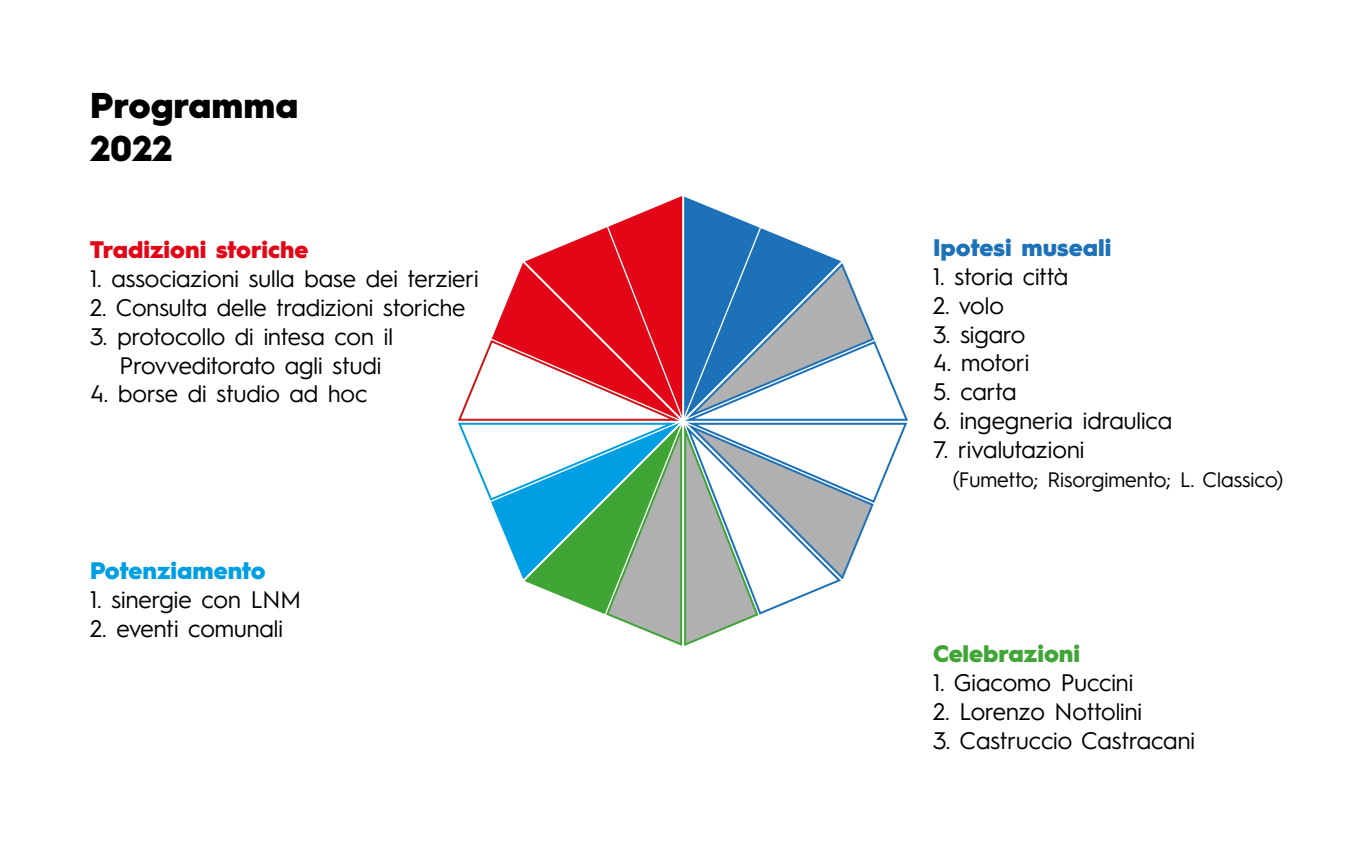
<style>
.page{position:relative;width:1366px;height:842px;background:#fff}
.page>*{position:absolute;margin:0;border:0;box-sizing:border-box;transform-origin:0 0}
.t1{font:900 36px/43.2px "Hurme Geometric Sans 1";color:#000}
.t2{font:24px/28.8px "Hurme Geometric Sans 1";color:#000}
.t3{font:900 24px "Hurme Geometric Sans 1";color:#e30617}
.t4{font:900 24px "Hurme Geometric Sans 1";color:#1d71b8}
.t5{font:900 24px "Hurme Geometric Sans 1";color:#009fe3}
.t6{font:900 24px "Hurme Geometric Sans 1";color:#3fa535}
.t7{font:21px "Hurme Geometric Sans 1";color:#000}
</style>
<div class="page">
<svg style="left:458px;top:196px;width:450px;height:450px"></svg>
<h1 class="t1" style="left:90px;top:82px;width:210px">Programma<br>2022</h1>
<p class="t3" style="left:90px;top:233px;width:220px">Tradizioni storiche</p>
<p class="t2" style="left:90px;top:263px;width:390px">1. associazioni sulla base dei terzieri</p>
<p class="t2" style="left:90px;top:292px;width:377px">2. Consulta delle tradizioni storiche</p>
<p class="t2" style="left:120px;top:320px;width:275px;text-indent:-30px">3. protocollo di intesa con il<br>Provveditorato agli studi</p>
<p class="t2" style="left:90px;top:378px;width:279px">4. borse di studio ad hoc</p>
<p class="t5" style="left:90px;top:554px;width:177px">Potenziamento</p>
<p class="t2" style="left:90px;top:583px;width:213px">1. sinergie con LNM</p>
<p class="t2" style="left:90px;top:612px;width:195px">2. eventi comunali</p>
<p class="t4" style="left:933px;top:231px;width:180px">Ipotesi museali</p>
<p class="t2" style="left:933px;top:260px;width:137px">1. storia città</p>
<p class="t2" style="left:933px;top:289px;width:72px">2. volo</p>
<p class="t2" style="left:933px;top:318px;width:94px">3. sigaro</p>
<p class="t2" style="left:933px;top:347px;width:98px">4. motori</p>
<p class="t2" style="left:933px;top:376px;width:85px">5. carta</p>
<p class="t2" style="left:933px;top:404px;width:241px">6. ingegneria idraulica</p>
<p class="t2" style="left:933px;top:433px;width:153px">7. rivalutazioni</p>
<p class="t7" style="left:953px;top:464px;width:332px">(Fumetto; Risorgimento; L. Classico)</p>
<p class="t6" style="left:933px;top:637px;width:149px">Celebrazioni</p>
<p class="t2" style="left:933px;top:667px;width:202px">1. Giacomo Puccini</p>
<p class="t2" style="left:933px;top:696px;width:211px">2. Lorenzo Nottolini</p>
<p class="t2" style="left:933px;top:724px;width:264px">3. Castruccio Castracani</p>
</div>
